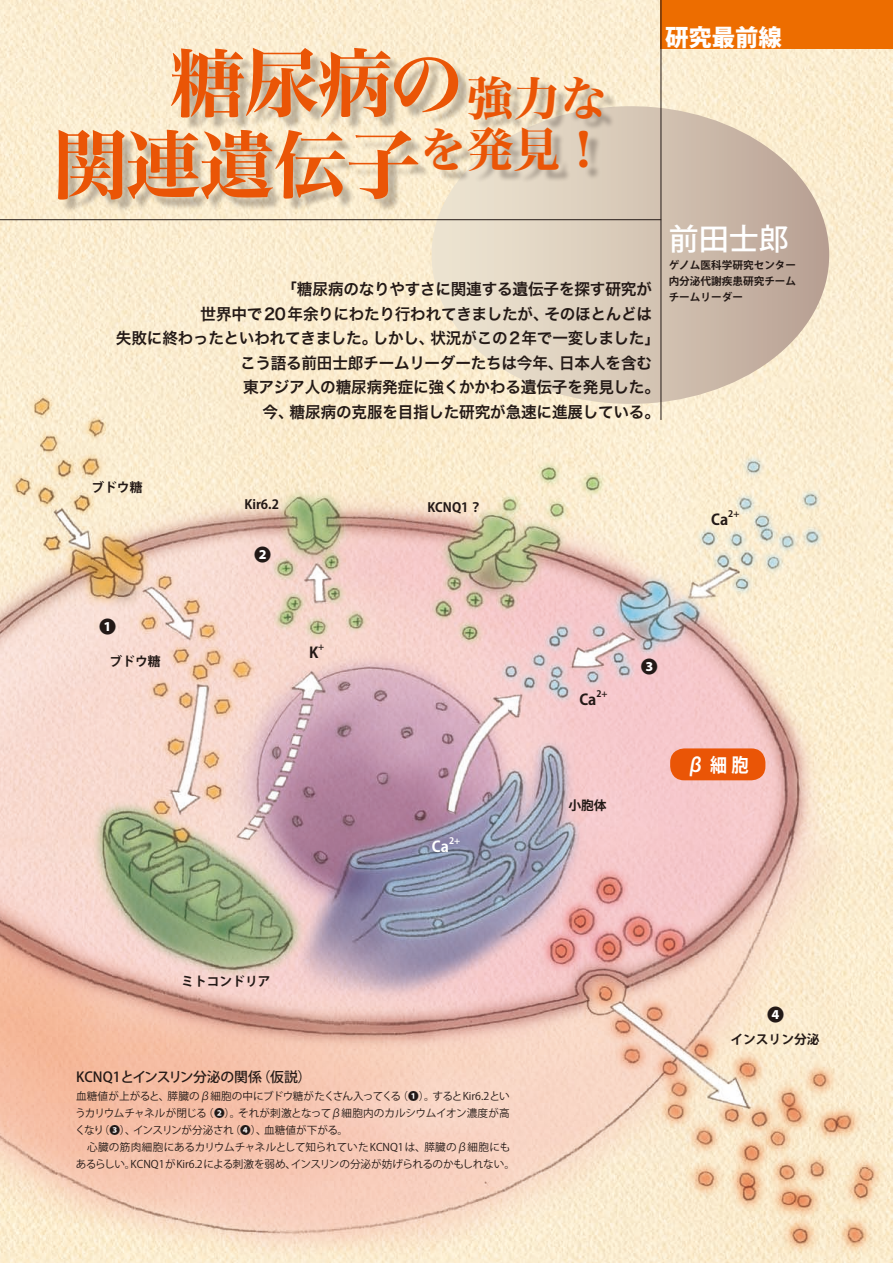
<style>
.page{position:relative;width:893px;height:1263px;background:#fff}
.page>*{position:absolute;margin:0;border:0;box-sizing:border-box;transform-origin:0 0}
.t1{font:74.4px/81.9px "Hira Min Std W7";letter-spacing:-.015em;color:#ea5506}
.t2{font:46.8px/51px "Hira Min Std W7";color:#ea5506;text-align:right}
.t3{font:500 30px "Koz Go Pro";color:#fff}
.t4{font:800 23.4px "Koz Go Pro";color:#fff}
.t5{font:700 19.2px "Koz Go Pro";color:#fff;scale:.9 1}
.t6{font:700 16.95px "Koz Go Pro";color:#fff}
.t7{font:15.9px "Hira Kaku Pro W6";letter-spacing:-.015em;color:#231916}
.t8{font:700 14.85px "Koz Go Pro";color:#231916}
.t9{font:700 14.85px "Koz Go Pro";color:#fff}
.t10{font:500 13.8px "Koz Go Pro";letter-spacing:-.005em;color:#231916}
.t11{font:700 12.75px "Koz Go Pro";color:#231916}
.t12{font:10.65px/17px "Koz Go Pro";letter-spacing:-.005em;color:#231916}
.t13{font:700 10.65px/15.9px "Koz Go Std";color:#231916;text-align:justify}
.t14{font:700 9px "Koz Go Pro";color:#231916}
.t15{font:700 9px "Koz Go Pro";color:#fff}
.s1{color:#231916}
.s2{font-weight:700;color:#fff}
.s3{font-weight:700}
</style>
<div class="page">
<img style="left:0;top:0;width:893px;height:1263px">
<svg style="left:432px;top:106px;width:397px;height:298px;background:#dbccb9"></svg>
<div style="left:661px;top:0;width:232px;height:48px;background:#ed6d00"></div>
<hr style="left:661px;top:0;width:1px;height:420px;background:#231916">
<hr style="left:0;top:219px;width:661px;height:1px;background:#231916">
<div style="left:429px;top:80px;width:188px;height:104px;background:#231916;opacity:.28"></div>
<div style="left:175px;top:52px;width:295px;height:78px;background:#231916;opacity:.28"></div>
<div style="left:62px;top:134px;width:369px;height:79px;background:#231916;opacity:.28"></div>
<div style="left:670px;top:748px;width:95px;height:32px;background:#ea5506;border-radius:14px"></div>
<h1 class="t1" style="left:53px;top:44px;width:412px;text-indent:117px">糖尿病の関連遺伝子</h1>
<h2 class="t2" style="left:420px;top:74px;width:189px">強力なを発見！</h2>
<h3 class="t7" style="left:281px;top:275px;width:372px">「糖尿病のなりやすさに関連する遺伝子を探す研究が</h3>
<h3 class="t7" style="left:201px;top:299px;width:453px">世界中で20年余りにわたり行われてきましたが、そのほとんどは</h3>
<h3 class="t7" style="left:116px;top:324px;width:546px">失敗に終わったといわれてきました。しかし、状況がこの2年で一変しました」</h3>
<h3 class="t7" style="left:240px;top:348px;width:413px">こう語る前田士郎チームリーダーたちは今年、日本人を含む</h3>
<h3 class="t7" style="left:243px;top:373px;width:418px">東アジア人の糖尿病発症に強くかかわる遺伝子を発見した。</h3>
<h3 class="t7" style="left:263px;top:397px;width:399px">今、糖尿病の克服を目指した研究が急速に進展している。</h3>
<h3 class="t4" style="left:665px;top:22px;width:118px">研究最前線</h3>
<h3 class="t3" style="left:669px;top:220px;width:121px">前田士郎</h3>
<p class="t13" style="left:669px;top:258px;width:129px">ゲノム医科学研究センター内分泌代謝疾患研究チームチームリーダー</p>
<p class="t11" style="left:91px;top:480px;width:53px">ブドウ糖</p>
<h3 class="t6" style="left:99px;top:615px;width:19px">●<span class="s1">❶</span></h3>
<p class="t11" style="left:109px;top:653px;width:53px">ブドウ糖</p>
<p class="t11" style="left:244px;top:497px;width:36px">Kir6.2</p>
<h3 class="t6" style="left:254px;top:544px;width:19px">●<span class="s1">❷</span></h3>
<h3 class="t8" style="left:309px;top:643px;width:11px">K</h3>
<p class="t14" style="left:318px;top:641px;width:8px">+</p>
<p class="t11" style="left:427px;top:499px;width:56px">KCNQ1？</p>
<h3 class="t9" style="left:432px;top:837px;width:19px">Ca</h3>
<p class="t15" style="left:449px;top:835px;width:13px">2+</p>
<h3 class="t8" style="left:711px;top:510px;width:19px">Ca</h3>
<p class="t14" style="left:728px;top:508px;width:13px">2+</p>
<h3 class="t8" style="left:579px;top:690px;width:19px">Ca</h3>
<p class="t14" style="left:596px;top:688px;width:13px">2+</p>
<p class="t11" style="left:568px;top:797px;width:40px">小胞体</p>
<h3 class="t6" style="left:641px;top:656px;width:19px">●<span class="s1">❸</span></h3>
<h3 class="t5" style="left:687px;top:752px;width:70px">β細胞</h3>
<p class="t11" style="left:181px;top:973px;width:91px">ミトコンドリア</p>
<p class="t10" style="left:76px;top:1068px;width:237px">KCNQ1とインスリン分泌の関係（仮説）</p>
<p class="t12" style="left:75px;top:1088px;width:441px">血糖値が上がると、膵臓のβ細胞の中にブドウ糖がたくさん入ってくる（<span class="s2">●</span><span class="s3">❶</span>）。するとKir6.2というカリウムチャネルが閉じる（<span class="s2">●</span><span class="s3">❷</span>）。それが刺激となってβ細胞内のカルシウムイオン濃度が高くなり（<span class="s2">●</span><span class="s3">❸</span>）、インスリンが分泌され（<span class="s2">●</span><span class="s3">❹</span>）、血糖値が下がる。<br>　心臓の筋肉細胞にあるカリウムチャネルとして知られていたKCNQ1は、膵臓のβ細胞にもあるらしい。KCNQ1がKir6.2による刺激を弱め、インスリンの分泌が妨げられるのかもしれない。</p>
<h3 class="t6" style="left:767px;top:1004px;width:19px">●<span class="s1">❹</span></h3>
<p class="t11" style="left:730px;top:1031px;width:91px">インスリン分泌</p>
</div>
